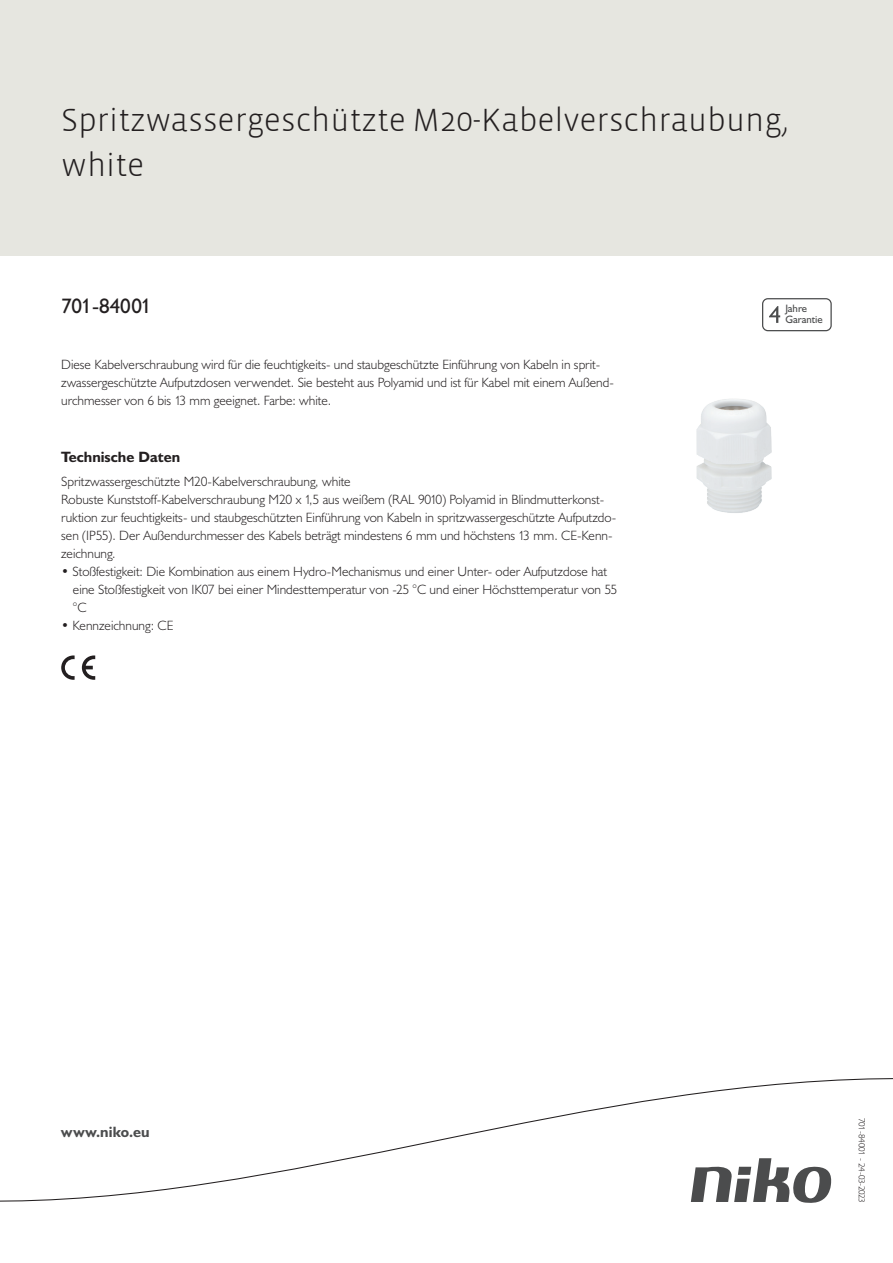
<style>
.page{position:relative;width:893px;height:1263px;background:#fff}
.page>*{position:absolute;margin:0;border:0;box-sizing:border-box;transform-origin:0 0}
.Title_datasheets{font:300 33px/45px "Vista Sans";color:#231f20}
.Article_number{font:21px "Humanist 521 BT";letter-spacing:-.005em;color:#231f20}
.Titles_parts{font:700 15px "Humanist 521 BT";color:#231f20}
.titel_afbeelding{font:700 15px "Humanist 521 BT";letter-spacing:.005em;color:#4b4c4d}
.Platte_tekst_CAB{font:300 13.5px/18px "Humanist 521 BT";color:#231f20}
.USP_Bullets{font:300 13.5px/18px "Humanist 521 BT";color:#231f20}
.t1{font:10.8px/10.8px "Humanist 521 BT";color:#4b4c4d}
.Revision{font:300 9px "Humanist 521 BT";letter-spacing:-.05em;color:#231f20}
</style>
<div class="page">
<div style="left:0;top:0;width:893px;height:255px;background:#e6e6e0"></div>
<svg style="left:82px;top:655px;width:13px;height:25px"></svg>
<svg style="left:61px;top:655px;width:14px;height:25px"></svg>
<svg style="left:762px;top:298px;width:70px;height:33px"></svg>
<svg style="left:0;top:1078px;width:893px;height:125px"></svg>
<img style="left:696px;top:399px;width:76px;height:114px">
<p class="Title_datasheets" style="left:61px;top:98px;width:729px">Spritzwassergeschützte M20-Kabelverschraubung, white</p>
<p class="Article_number" style="left:61px;top:293px;width:92px">701-84001</p>
<p class="t1" style="left:785px;top:303px;width:39px">Jahre<br>Garantie</p>
<p class="Platte_tekst_CAB" style="left:61px;top:355px;width:554px">Diese Kabelverschraubung wird für die feuchtigkeits- und staubgeschützte Einführung von Kabeln in sprit&shy;zwassergeschützte Aufputzdosen verwendet. Sie besteht aus Polyamid und ist für Kabel mit einem Außend&shy;urchmesser von 6 bis 13 mm geeignet. Farbe: white.</p>
<p class="Titles_parts" style="left:61px;top:447px;width:120px">Technische Daten</p>
<p class="Platte_tekst_CAB" style="left:61px;top:472px;width:291px">Spritzwassergeschützte M20-Kabelverschraubung, white</p>
<p class="Platte_tekst_CAB" style="left:61px;top:490px;width:557px">Robuste Kunststoff-Kabelverschraubung M20 x 1,5 aus weißem (RAL 9010) Polyamid in Blindmutterkonst&shy;ruktion zur feuchtigkeits- und staubgeschützten Einführung von Kabeln in spritzwassergeschützte Aufputzdo&shy;sen (IP55). Der Außendurchmesser des Kabels beträgt mindestens 6 mm und höchstens 13 mm. CE-Kenn&shy;zeichnung.</p>
<p class="USP_Bullets" style="left:73px;top:562px;width:546px;text-indent:-12px">• Stoßfestigkeit: Die Kombination aus einem Hydro-Mechanismus und einer Unter- oder Aufputzdose hat eine Stoßfestigkeit von IK07 bei einer Mindesttemperatur von -25 °C und einer Höchsttemperatur von 55 °C</p>
<p class="USP_Bullets" style="left:61px;top:616px;width:114px">• Kennzeichnung: CE</p>
<p class="titel_afbeelding" style="left:61px;top:1122px;width:90px">www.niko.eu</p>
<p class="Revision" style="left:868px;top:1118px;width:86px;rotate:90deg">701-84001 - 24-03-2023</p>
</div>
